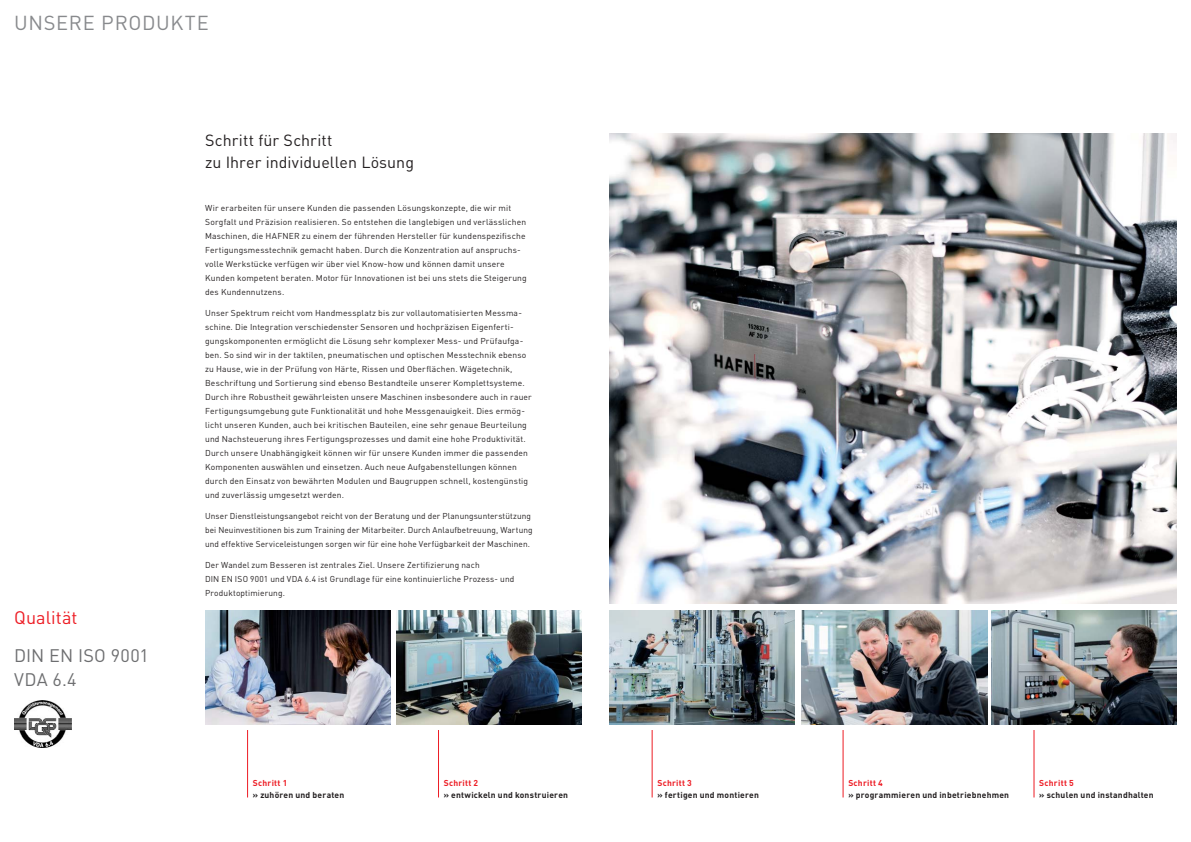
<style>
.page{position:relative;width:1191px;height:842px;background:#fff}
.page>*{position:absolute;margin:0;border:0;box-sizing:border-box;transform-origin:0 0}
.t1{font:20px "FFDIN";letter-spacing:.035em;color:#888a8d}
.t2{font:18px/24px "FFDIN";letter-spacing:.01em;color:#6d6e70}
.t3{font:18px "FFDIN";letter-spacing:.01em;color:#ed1c24}
.t4{font:16px/22px "FFDIN";letter-spacing:.005em;color:#231f20}
.t5{font:8.5px/14px "FFDIN";letter-spacing:.015em;color:#231f20}
.t6{font:700 8.5px "FFDIN";letter-spacing:.025em;color:#231f20}
.t7{font:700 8.5px "FFDIN";letter-spacing:.03em;color:#ed1c24}
</style>
<div class="page">
<img style="left:609px;top:133px;width:567px;height:471px">
<img style="left:991px;top:611px;width:185px;height:113px">
<img style="left:801px;top:611px;width:186px;height:113px">
<img style="left:609px;top:611px;width:186px;height:113px">
<img style="left:396px;top:611px;width:185px;height:113px">
<img style="left:205px;top:611px;width:185px;height:113px">
<img style="left:14px;top:700px;width:57px;height:47px">
<hr style="left:247px;top:730px;width:1px;height:67px;background:#ed1c24">
<hr style="left:438px;top:730px;width:1px;height:67px;background:#ed1c24">
<hr style="left:651px;top:730px;width:1px;height:67px;background:#ed1c24">
<hr style="left:842px;top:730px;width:1px;height:67px;background:#ed1c24">
<hr style="left:1033px;top:730px;width:1px;height:67px;background:#ed1c24">
<h1 class="t1" style="left:14px;top:16px;width:196px">UNSERE PRODUKTE</h1>
<h3 class="t4" style="left:205px;top:131px;width:210px">Schritt für Schritt<br>zu Ihrer individuellen Lösung</h3>
<h2 class="t3" style="left:14px;top:611px;width:65px">Qualität</h2>
<h2 class="t2" style="left:14px;top:646px;width:136px">DIN EN ISO 9001<br>VDA 6.4</h2>
<p class="t5" style="left:205px;top:202px;width:323px">Wir erarbeiten für unsere Kunden die passenden Lösungskonzepte, die wir mit Sorgfalt und Präzision realisieren. So entstehen die langlebigen und verlässlichen Maschinen, die HAFNER zu einem der führenden Hersteller für kundenspezifische Fertigungsmesstechnik gemacht haben. Durch die Konzentration auf anspruchs&shy;volle Werkstücke verfügen wir über viel Know-how und können damit unsere Kunden kompetent beraten. Motor für Innovationen ist bei uns stets die Steigerung des Kundennutzens.</p>
<p class="t5" style="left:205px;top:307px;width:328px">Unser Spektrum reicht vom Handmessplatz bis zur vollautomatisierten Messma&shy;schine. Die Integration verschiedenster Sensoren und hochpräzisen Eigenferti&shy;gungskomponenten ermöglicht die Lösung sehr komplexer Mess- und Prüfaufga&shy;ben. So sind wir in der taktilen, pneumatischen und optischen Messtechnik ebenso zu Hause, wie in der Prüfung von Härte, Rissen und Oberflächen. Wägetechnik, Beschriftung und Sortierung sind ebenso Bestandteile unserer Komplettsysteme.<br>Durch ihre Robustheit gewährleisten unsere Maschinen insbesondere auch in rauer Fertigungsumgebung gute Funktionalität und hohe Messgenauigkeit. Dies ermög&shy;licht unseren Kunden, auch bei kritischen Bauteilen, eine sehr genaue Beurteilung und Nachsteuerung ihres Fertigungsprozesses und damit eine hohe Produktivität.<br>Durch unsere Unabhängigkeit können wir für unsere Kunden immer die passenden Komponenten auswählen und einsetzen. Auch neue Aufgabenstellungen können durch den Einsatz von bewährten Modulen und Baugruppen schnell, kostengünstig und zuverlässig umgesetzt werden.</p>
<p class="t5" style="left:205px;top:510px;width:329px">Unser Dienstleistungsangebot reicht von der Beratung und der Planungsunterstützung bei Neuinvestitionen bis zum Training der Mitarbeiter. Durch Anlaufbetreuung, Wartung und effektive Serviceleistungen sorgen wir für eine hohe Verfügbarkeit der Maschinen.</p>
<p class="t5" style="left:205px;top:559px;width:311px">Der Wandel zum Besseren ist zentrales Ziel. Unsere Zertifizierung nach<br>DIN EN ISO 9001 und VDA 6.4 ist Grundlage für eine kontinuierliche Prozess- und<br>Produktoptimierung.</p>
<p class="t7" style="left:253px;top:779px;width:36px">Schritt 1</p>
<p class="t6" style="left:253px;top:791px;width:93px">» zuhören und beraten</p>
<p class="t7" style="left:444px;top:779px;width:36px">Schritt 2</p>
<p class="t6" style="left:444px;top:791px;width:126px">» entwickeln und konstruieren</p>
<p class="t7" style="left:657px;top:779px;width:36px">Schritt 3</p>
<p class="t6" style="left:657px;top:791px;width:103px">» fertigen und montieren</p>
<p class="t7" style="left:848px;top:779px;width:36px">Schritt 4</p>
<p class="t6" style="left:848px;top:791px;width:162px">» programmieren und inbetriebnehmen</p>
<p class="t7" style="left:1039px;top:779px;width:36px">Schritt 5</p>
<p class="t6" style="left:1039px;top:791px;width:116px">» schulen und instandhalten</p>
</div>
